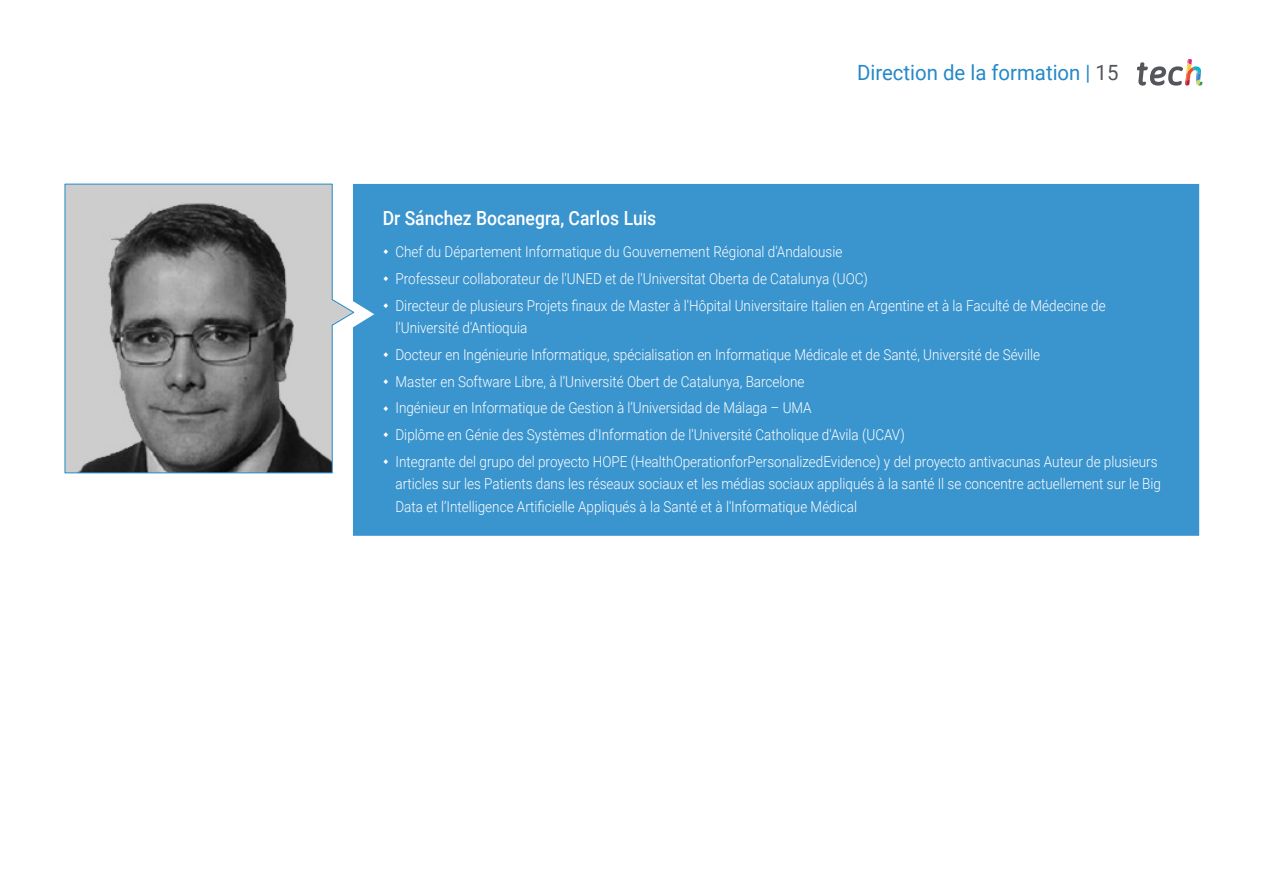
<style>
.page{position:relative;width:1263px;height:893px;background:#fff}
.page>*{position:absolute;margin:0;border:0;box-sizing:border-box;transform-origin:0 0}
.t1{font:21px "Roboto";color:#2488c9}
.t2{font:500 19.5px "Roboto";color:#fff;scale:.9 1}
.t3{font:300 15px/26.7px "Roboto";color:#fff;scale:.9 1}
.s1{color:#52555b}
</style>
<div class="page">
<svg style="left:1137px;top:59px;width:65px;height:27px"></svg>
<div style="left:353px;top:184px;width:846px;height:352px;background:#3a94ce"></div>
<svg style="left:65px;top:184px;width:289px;height:289px;background:#929394"></svg>
<svg style="left:384px;top:249px;width:4px;height:5px"></svg>
<svg style="left:384px;top:276px;width:4px;height:5px"></svg>
<svg style="left:384px;top:303px;width:4px;height:5px"></svg>
<svg style="left:384px;top:352px;width:4px;height:5px"></svg>
<svg style="left:384px;top:379px;width:4px;height:5px"></svg>
<svg style="left:384px;top:406px;width:4px;height:5px"></svg>
<svg style="left:384px;top:432px;width:4px;height:5px"></svg>
<svg style="left:384px;top:459px;width:4px;height:5px"></svg>
<h1 class="t1" style="left:857px;top:57px;width:263px">Direction de la formation | <span class="s1">15</span></h1>
<h2 class="t2" style="left:383px;top:205px;width:305px">Dr Sánchez Bocanegra, Carlos Luis</h2>
<p class="t3" style="left:395px;top:238px;width:791px">Chef du Département Informatique du Gouvernement Régional d'Andalousie<br>Professeur collaborateur de l'UNED et de l'Universitat Oberta de Catalunya (UOC)<br>Directeur de plusieurs Projets finaux de Master à l'Hôpital Universitaire Italien en Argentine et à la Faculté de Médecine de</p>
<p class="t3" style="left:395px;top:314px;width:848px">l'Université d'Antioquia<br>Docteur en Ingénieurie Informatique, spécialisation en Informatique Médicale et de Santé, Université de Séville<br>Master en Software Libre, à l’Université Obert de Catalunya, Barcelone<br>Ingénieur en Informatique de Gestion à l’Universidad de Málaga – UMA<br>Diplôme en Génie des Systèmes d'Information de l'Université Catholique d'Avila (UCAV)<br>Integrante del grupo del proyecto HOPE (HealthOperationforPersonalizedEvidence) y del proyecto antivacunas Auteur de plusieurs</p>
<p class="t3" style="left:395px;top:472px;width:852px;line-height:22.5px">articles sur les Patients dans les réseaux sociaux et les médias sociaux appliqués à la santé Il se concentre actuellement sur le Big<br>Data et l’Intelligence Artificielle Appliqués à la Santé et à l'Informatique Médical</p>
</div>
